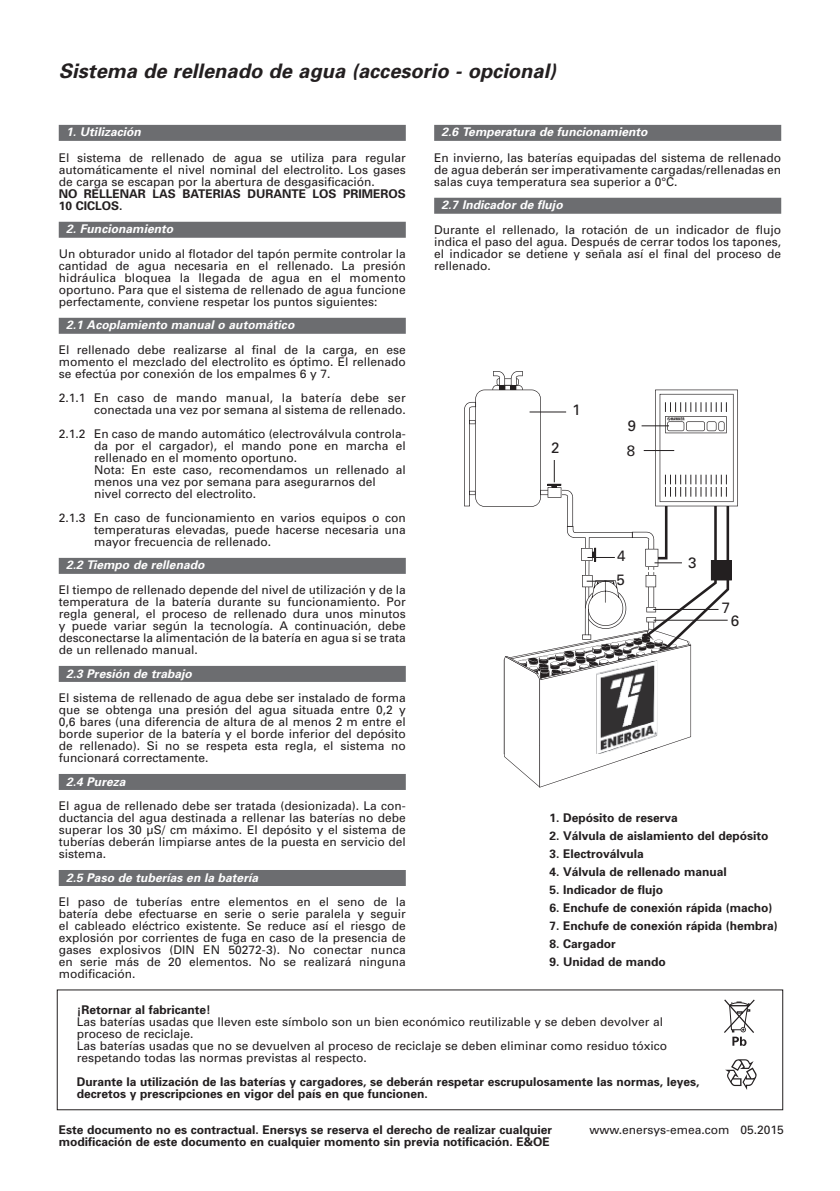
<style>
.page{position:relative;width:840px;height:1191px;background:#fff}
.page>*{position:absolute;margin:0;border:0;box-sizing:border-box;transform-origin:0 0}
.t1{font:italic 700 20px "Univers";letter-spacing:.005em;color:#231f20}
.t2{font:15px/23.8px "Univers";color:#231f20}
.t3{font:12px/12px "Univers";color:#231f20;text-align:justify}
.t4{font:700 12px/12px "Univers";color:#231f20}
.t5{font:italic 700 12px "Univers";letter-spacing:.005em;color:#fff}
</style>
<div class="page">
<div style="left:59px;top:125px;width:346px;height:16px;background:#6c6d70"></div>
<div style="left:59px;top:222px;width:346px;height:16px;background:#6c6d70"></div>
<div style="left:59px;top:318px;width:346px;height:16px;background:#6c6d70"></div>
<div style="left:59px;top:558px;width:346px;height:16px;background:#6c6d70"></div>
<div style="left:59px;top:666px;width:346px;height:16px;background:#6c6d70"></div>
<div style="left:59px;top:774px;width:346px;height:16px;background:#6c6d70"></div>
<div style="left:59px;top:870px;width:346px;height:16px;background:#6c6d70"></div>
<div style="left:434px;top:125px;width:346px;height:16px;background:#6c6d70"></div>
<div style="left:434px;top:198px;width:346px;height:16px;background:#6c6d70"></div>
<svg style="left:724px;top:999px;width:30px;height:47px"></svg>
<svg style="left:725px;top:1059px;width:31px;height:31px"></svg>
<svg style="left:464px;top:371px;width:273px;height:416px"></svg>
<h1 class="t1" style="left:59px;top:63px;width:498px">Sistema de rellenado de agua (accesorio - opcional)</h1>
<p class="t5" style="left:66px;top:128px;width:76px">1. Utilización</p>
<p class="t3" style="left:59px;top:152px;width:348px">El sistema de rellenado de agua se utiliza para regular automáticamente el nivel nominal del electrolito. Los gases de carga se escapan por la abertura de desgasificación.</p>
<p class="t4" style="left:59px;top:188px;width:348px">NO RELLENAR LAS BATERIAS DURANTE LOS PRIMEROS<br>10 CICLOS.</p>
<p class="t5" style="left:66px;top:225px;width:108px">2. Funcionamiento</p>
<p class="t3" style="left:59px;top:248px;width:348px">Un obturador unido al flotador del tapón permite controlar la cantidad de agua necesaria en el rellenado. La presión hidráulica bloquea la llegada de agua en el momento oportuno. Para que el sistema de rellenado de agua funcione perfectamente, conviene respetar los puntos siguientes:</p>
<p class="t5" style="left:66px;top:321px;width:229px">2.1 Acoplamiento manual o automático</p>
<p class="t3" style="left:59px;top:344px;width:348px">El rellenado debe realizarse al final de la carga, en ese momento el mezclado del electrolito es óptimo. El rellenado se efectúa por conexión de los empalmes 6 y 7.</p>
<p class="t3" style="left:59px;top:392px;width:348px;text-align:right">2.1.1 En caso de mando manual, la batería debe ser conectada una vez por semana al sistema de rellenado.</p>
<p class="t3" style="left:94px;top:428px;width:313px;text-align:left;text-indent:-35px">2.1.2 En caso de mando automático (electroválvula controla&shy;da por el cargador), el mando pone en marcha el rellenado en el momento oportuno.<br>Nota: En este caso, recomendamos un rellenado al menos una vez por semana para asegurarnos del nivel correcto del electrolito.</p>
<p class="t3" style="left:94px;top:512px;width:313px;text-indent:-35px">2.1.3 En caso de funcionamiento en varios equipos o con temperaturas elevadas, puede hacerse necesaria una mayor frecuencia de rellenado.</p>
<p class="t5" style="left:66px;top:561px;width:140px">2.2 Tiempo de rellenado</p>
<p class="t3" style="left:59px;top:584px;width:348px">El tiempo de rellenado depende del nivel de utilización y de la temperatura de la batería durante su funcionamiento. Por regla general, el proceso de rellenado dura unos minutos y puede variar según la tecnología. A continuación, debe desconectarse la alimentación de la batería en agua si se trata de un rellenado manual.</p>
<p class="t5" style="left:66px;top:669px;width:127px">2.3 Presión de trabajo</p>
<p class="t3" style="left:59px;top:692px;width:348px">El sistema de rellenado de agua debe ser instalado de forma que se obtenga una presión del agua situada entre 0,2 y 0,6 bares (una diferencia de altura de al menos 2 m entre el borde superior de la batería y el borde inferior del depósito de rellenado). Si no se respeta esta regla, el sistema no funcionará correctamente.</p>
<p class="t5" style="left:66px;top:777px;width:61px">2.4 Pureza</p>
<p class="t3" style="left:59px;top:800px;width:348px">El agua de rellenado debe ser tratada (desionizada). La con&shy;ductancia del agua destinada a rellenar las baterías no debe superar los 30 µS/ cm máximo. El depósito y el sistema de tuberías deberán limpiarse antes de la puesta en servicio del sistema.</p>
<p class="t5" style="left:66px;top:873px;width:193px">2.5 Paso de tuberías en la batería</p>
<p class="t3" style="left:59px;top:896px;width:348px">El paso de tuberías entre elementos en el seno de la batería debe efectuarse en serie o serie paralela y seguir el cableado eléctrico existente. Se reduce así el riesgo de explosión por corrientes de fuga en caso de la presencia de gases explosivos (DIN EN 50272-3). No conectar nunca en serie más de 20 elementos. No se realizará ninguna modificación.</p>
<p class="t5" style="left:441px;top:128px;width:207px">2.6 Temperatura de funcionamiento</p>
<p class="t3" style="left:434px;top:152px;width:348px">En invierno, las baterías equipadas del sistema de rellenado de agua deberán ser imperativamente cargadas/rellenadas en salas cuya temperatura sea superior a 0°C.</p>
<p class="t5" style="left:441px;top:201px;width:122px">2.7 Indicador de flujo</p>
<p class="t3" style="left:434px;top:224px;width:348px">Durante el rellenado, la rotación de un indicador de flujo indica el paso del agua. Después de cerrar todos los tapones, el indicador se detiene y señala así el final del proceso de rellenado.</p>
<p class="t2" style="left:551px;top:437px;width:10px">2</p>
<p class="t2" style="left:572px;top:399px;width:10px">1</p>
<p class="t2" style="left:627px;top:415px;width:10px">9</p>
<p class="t2" style="left:626px;top:440px;width:10px">8</p>
<p class="t2" style="left:616px;top:545px;width:11px">4<br>5</p>
<p class="t2" style="left:687px;top:552px;width:10px">3</p>
<p class="t2" style="left:721px;top:597px;width:10px">7</p>
<p class="t2" style="left:730px;top:610px;width:10px">6</p>
<p class="t4" style="left:549px;top:813px;width:130px">1. Depósito de reserva</p>
<p class="t4" style="left:549px;top:831px;width:220px">2. Válvula de aislamiento del depósito</p>
<p class="t4" style="left:549px;top:849px;width:96px">3. Electroválvula</p>
<p class="t4" style="left:549px;top:867px;width:179px">4. Válvula de rellenado manual</p>
<p class="t4" style="left:549px;top:885px;width:115px">5. Indicador de flujo</p>
<p class="t4" style="left:549px;top:903px;width:224px">6. Enchufe de conexión rápida (macho)</p>
<p class="t4" style="left:549px;top:921px;width:229px">7. Enchufe de conexión rápida (hembra)</p>
<p class="t4" style="left:549px;top:939px;width:68px">8. Cargador</p>
<p class="t4" style="left:549px;top:957px;width:118px">9. Unidad de mando</p>
<p class="t4" style="left:77px;top:1004px;width:135px">¡Retornar al fabricante!</p>
<p class="t3" style="left:77px;top:1016px;width:591px;text-align:left">Las baterías usadas que lleven este símbolo son un bien económico reutilizable y se deben devolver al proceso de reciclaje.<br>Las baterías usadas que no se devuelven al proceso de reciclaje se deben eliminar como residuo tóxico respetando todas las normas previstas al respecto.</p>
<p class="t4" style="left:77px;top:1076px;width:623px">Durante la utilización de las baterías y cargadores, se deberán respetar escrupulosamente las normas, leyes, decretos y prescripciones en vigor del país en que funcionen.</p>
<p class="t4" style="left:59px;top:1124px;width:494px">Este documento no es contractual. Enersys se reserva el derecho de realizar cualquier modificación de este documento en cualquier momento sin previa notificación. E&amp;OE</p>
<p class="t3" style="left:589px;top:1125px;width:196px">www.enersys-emea.com 05.2015</p>
</div>
